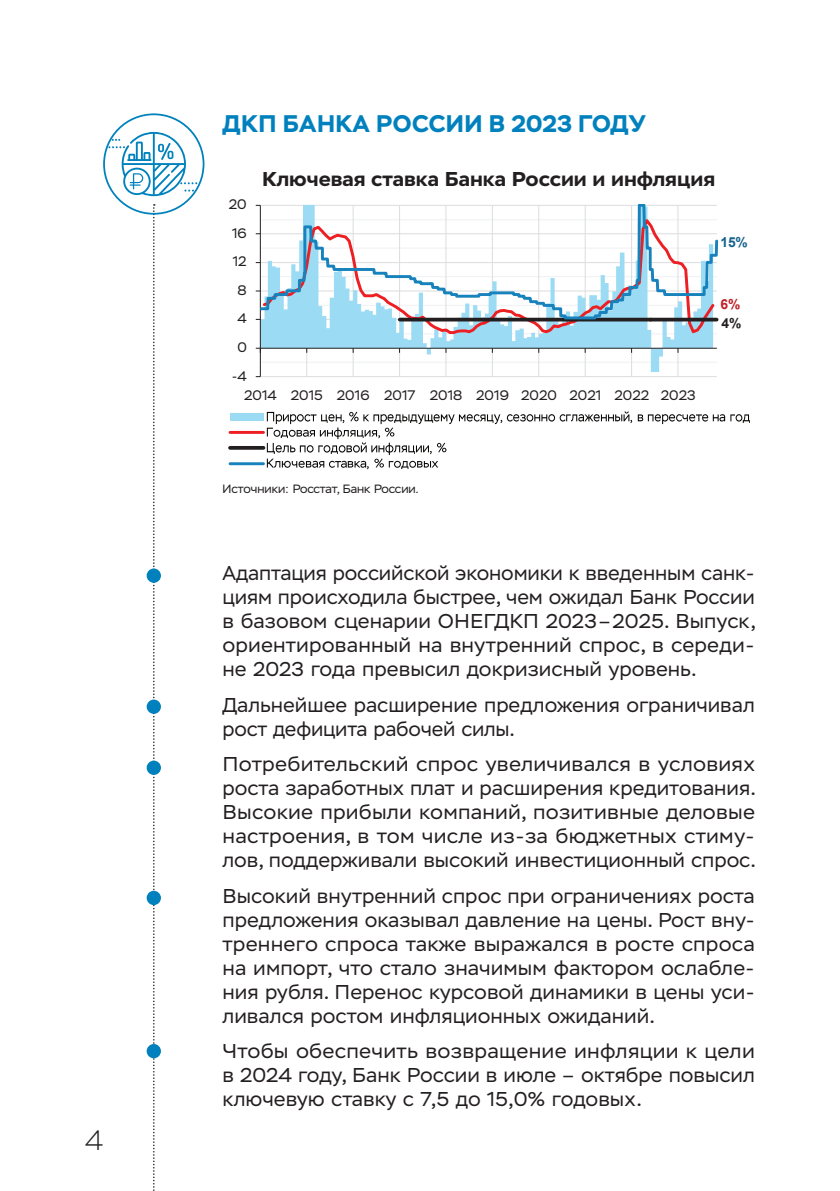
<style>
.page{position:relative;width:840px;height:1191px;background:#fff}
.page>*{position:absolute;margin:0;border:0;box-sizing:border-box;transform-origin:0 0}
.t1{font:200 28px "Stem";color:#231f20}
.t2{font:700 24px "Stem";letter-spacing:.015em;color:#0081bd}
.t3{font:20px/24px "Stem Text";color:#231f20;text-align:justify}
.t4{font:700 20px "Stem Text";color:#231f20}
.t5{font:13.8px "Stem";color:#231f20}
.t6{font:700 13.8px "Arial";color:#15628d}
.t7{font:700 13.8px "Arial";color:#c02025}
.t8{font:700 13.8px "Arial";color:#231f20}
.t9{font:12px "Stem";color:#231f20}
</style>
<div class="page">
<hr style="left:260px;top:361px;width:456px;height:2px;background:#f2f3f4">
<hr style="left:260px;top:376px;width:456px;height:1px;background:#dcdddf">
<hr style="left:306px;top:205px;width:1px;height:172px;background:#dcdddf">
<hr style="left:352px;top:205px;width:1px;height:172px;background:#dcdddf">
<hr style="left:399px;top:205px;width:1px;height:172px;background:#dcdddf">
<hr style="left:445px;top:205px;width:1px;height:172px;background:#dcdddf">
<hr style="left:491px;top:205px;width:1px;height:172px;background:#dcdddf">
<hr style="left:538px;top:205px;width:1px;height:172px;background:#dcdddf">
<hr style="left:584px;top:205px;width:1px;height:172px;background:#dcdddf">
<hr style="left:630px;top:205px;width:1px;height:172px;background:#dcdddf">
<hr style="left:677px;top:205px;width:1px;height:172px;background:#dcdddf">
<svg style="left:261px;top:335px;width:451px;height:37px"></svg>
<hr style="left:260px;top:205px;width:1px;height:172px;background:#231f20">
<hr style="left:260px;top:348px;width:456px;height:1px;background:#231f20">
<svg style="left:260px;top:321px;width:456px;height:14px"></svg>
<svg style="left:255px;top:205px;width:462px;height:116px"></svg>
<div style="left:230px;top:413px;width:33px;height:7px;background:#9cdbf4"></div>
<img style="left:267px;top:411px;width:483px;height:13px">
<hr style="left:230px;top:431px;width:33px;height:3px;background:#ee1f23">
<img style="left:267px;top:424px;width:128px;height:16px">
<svg style="left:230px;top:446px;width:33px;height:4px"></svg>
<img style="left:267px;top:442px;width:180px;height:13px">
<hr style="left:230px;top:462px;width:33px;height:3px;background:#1782bc">
<img style="left:267px;top:455px;width:172px;height:15px">
<svg style="left:103px;top:113px;width:101px;height:1078px"></svg>
<h1 class="t1" style="left:85px;top:1125px;width:19px">4</h1>
<p class="t2" style="left:222px;top:108px;width:424px">ДКП БАНКА РОССИИ В 2023 ГОДУ</p>
<p class="t5" style="left:229px;top:196px;width:19px">20</p>
<p class="t5" style="left:232px;top:225px;width:16px">16</p>
<p class="t5" style="left:233px;top:253px;width:15px">12</p>
<p class="t5" style="left:237px;top:282px;width:11px">8</p>
<p class="t5" style="left:237px;top:310px;width:11px">4</p>
<p class="t5" style="left:237px;top:339px;width:11px">0</p>
<p class="t5" style="left:231px;top:368px;width:17px">-4</p>
<p class="t4" style="left:262px;top:166px;width:454px">Ключевая ставка Банка России и инфляция</p>
<p class="t6" style="left:720px;top:233px;width:29px">15%</p>
<p class="t7" style="left:720px;top:294px;width:21px">6%</p>
<p class="t8" style="left:721px;top:313px;width:21px">4%</p>
<p class="t5" style="left:244px;top:387px;width:453px">2014 2015 2016 2017 2018 2019 2020 2021 2022 2023</p>
<p class="t9" style="left:222px;top:482px;width:197px">Источники: Росстат, Банк России.</p>
<p class="t3" style="left:222px;top:561px;width:535px">Адаптация российской экономики к введенным санк&shy;циям происходила быстрее, чем ожидал Банк России в базовом сценарии ОНЕГДКП 2023–2025. Выпуск, ориентированный на внутренний спрос, в середи&shy;не 2023 года превысил докризисный уровень.</p>
<p class="t3" style="left:222px;top:693px;width:533px">Дальнейшее расширение предложения ограничивал рост дефицита рабочей силы.</p>
<p class="t3" style="left:222px;top:752px;width:534px">Потребительский спрос увеличивался в условиях роста заработных плат и расширения кредитования.<br>Высокие прибыли компаний, позитивные деловые настроения, в том числе из‑за бюджетных стиму&shy;лов, поддерживали высокий инвестиционный спрос.</p>
<p class="t3" style="left:222px;top:883px;width:533px">Высокий внутренний спрос при ограничениях роста предложения оказывал давление на цены. Рост вну&shy;треннего спроса также выражался в росте спроса на импорт, что стало значимым фактором ослабле&shy;ния рубля. Перенос курсовой динамики в цены уси&shy;ливался ростом инфляционных ожиданий.</p>
<p class="t3" style="left:222px;top:1039px;width:533px">Чтобы обеспечить возвращение инфляции к цели в 2024 году, Банк России в июле – октябре повысил ключевую ставку с 7,5 до 15,0% годовых.</p>
</div>
